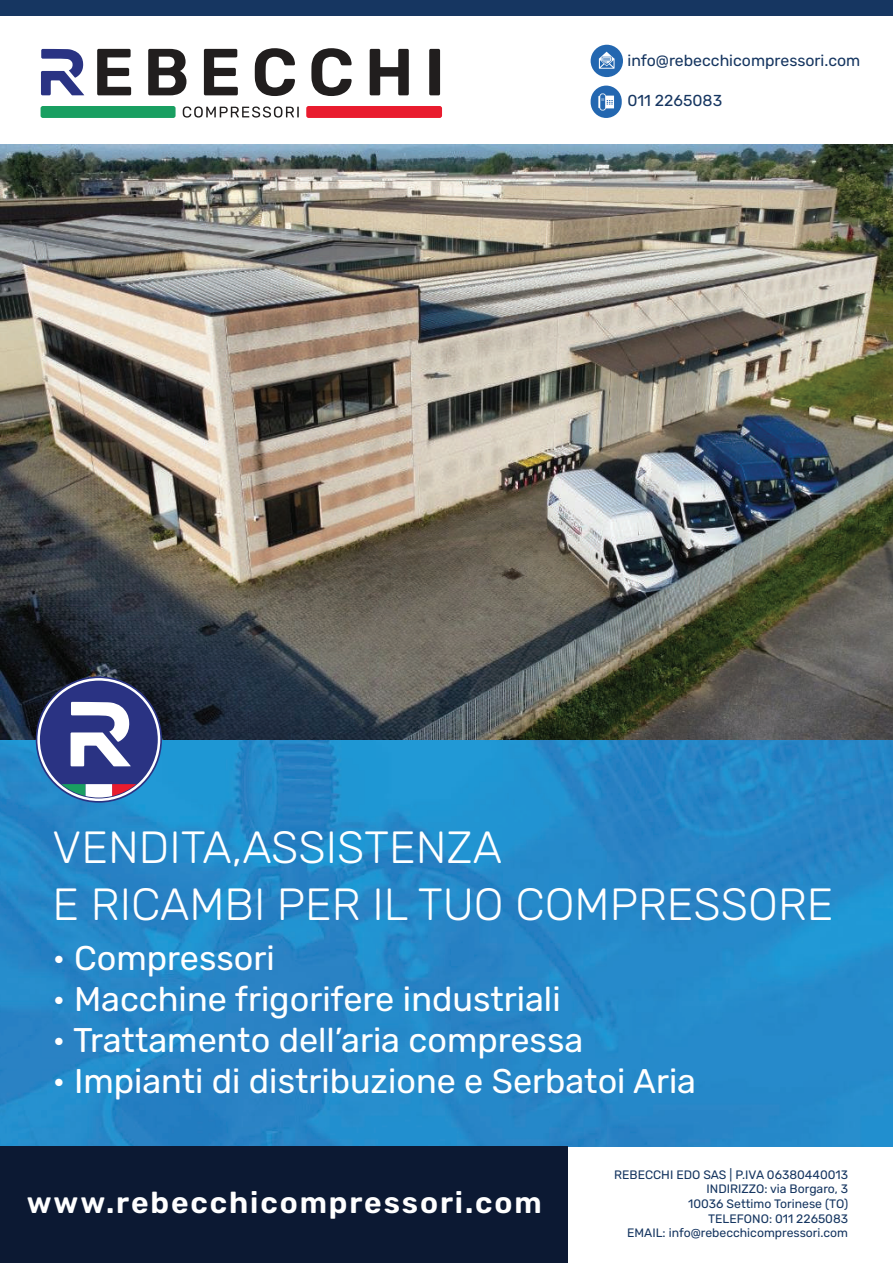
<style>
.page{position:relative;width:893px;height:1263px;background:#fff}
.page>*{position:absolute;margin:0;border:0;box-sizing:border-box;transform-origin:0 0}
.t1{font:300 45px/57px "Rubik";color:#fff}
.t2{font:34.2px "Rubik";color:#fff}
.t3{font:600 30px "Rubik";letter-spacing:.065em;color:#fff}
.t4{font:15.9px "Rubik";color:#163661}
.t5{font:12.15px/14.7px "Rubik";color:#163661;text-align:right}
</style>
<div class="page">
<img style="left:0;top:144px;width:893px;height:1002px">
<div style="left:591px;top:45px;width:32px;height:32px;background:#2367b0;border-radius:50%"></div>
<svg style="left:599px;top:52px;width:15px;height:17px"></svg>
<div style="left:591px;top:86px;width:31px;height:32px;background:#2367b0;border-radius:16px"></div>
<svg style="left:598px;top:93px;width:16px;height:18px"></svg>
<div style="left:0;top:1146px;width:567px;height:117px;background:#0c1933"></div>
<svg style="left:41px;top:49px;width:43px;height:46px"></svg>
<svg style="left:97px;top:49px;width:34px;height:46px"></svg>
<svg style="left:204px;top:49px;width:34px;height:46px"></svg>
<svg style="left:148px;top:49px;width:38px;height:46px"></svg>
<svg style="left:255px;top:48px;width:40px;height:48px"></svg>
<svg style="left:311px;top:48px;width:41px;height:48px"></svg>
<svg style="left:370px;top:49px;width:39px;height:46px"></svg>
<svg style="left:429px;top:49px;width:11px;height:46px"></svg>
<div style="left:41px;top:106px;width:135px;height:12px;background:#199f61"></div>
<div style="left:306px;top:106px;width:136px;height:12px;background:#e91c2e"></div>
<svg style="left:183px;top:106px;width:116px;height:12px"></svg>
<div style="left:0;top:0;width:893px;height:15px;background:#163661"></div>
<svg style="left:36px;top:676px;width:126px;height:127px"></svg>
<h3 class="t4" style="left:627px;top:51px;width:234px">info@rebecchicompressori.com</h3>
<h3 class="t4" style="left:627px;top:92px;width:96px">011 2265083</h3>
<h1 class="t1" style="left:53px;top:820px;width:782px">VENDITA,ASSISTENZA<br>E RICAMBI PER IL TUO COMPRESSORE</h1>
<h2 class="t2" style="left:53px;top:939px;width:224px">• Compressori</h2>
<h2 class="t2" style="left:53px;top:980px;width:510px">• Macchine frigorifere industriali</h2>
<h2 class="t2" style="left:53px;top:1021px;width:532px">• Trattamento dell’aria compressa</h2>
<h2 class="t2" style="left:53px;top:1062px;width:645px">• Impianti di distribuzione e Serbatoi Aria</h2>
<h3 class="t3" style="left:27px;top:1186px;width:516px">www.rebecchicompressori.com</h3>
<p class="t5" style="left:614px;top:1167px;width:235px">REBECCHI EDO SAS | P.IVA 06380440013<br>INDIRIZZO: via Borgaro, 3<br>10036 Settimo Torinese (TO)<br>TELEFONO: 011 2265083<br>EMAIL: info@rebecchicompressori.com</p>
</div>
